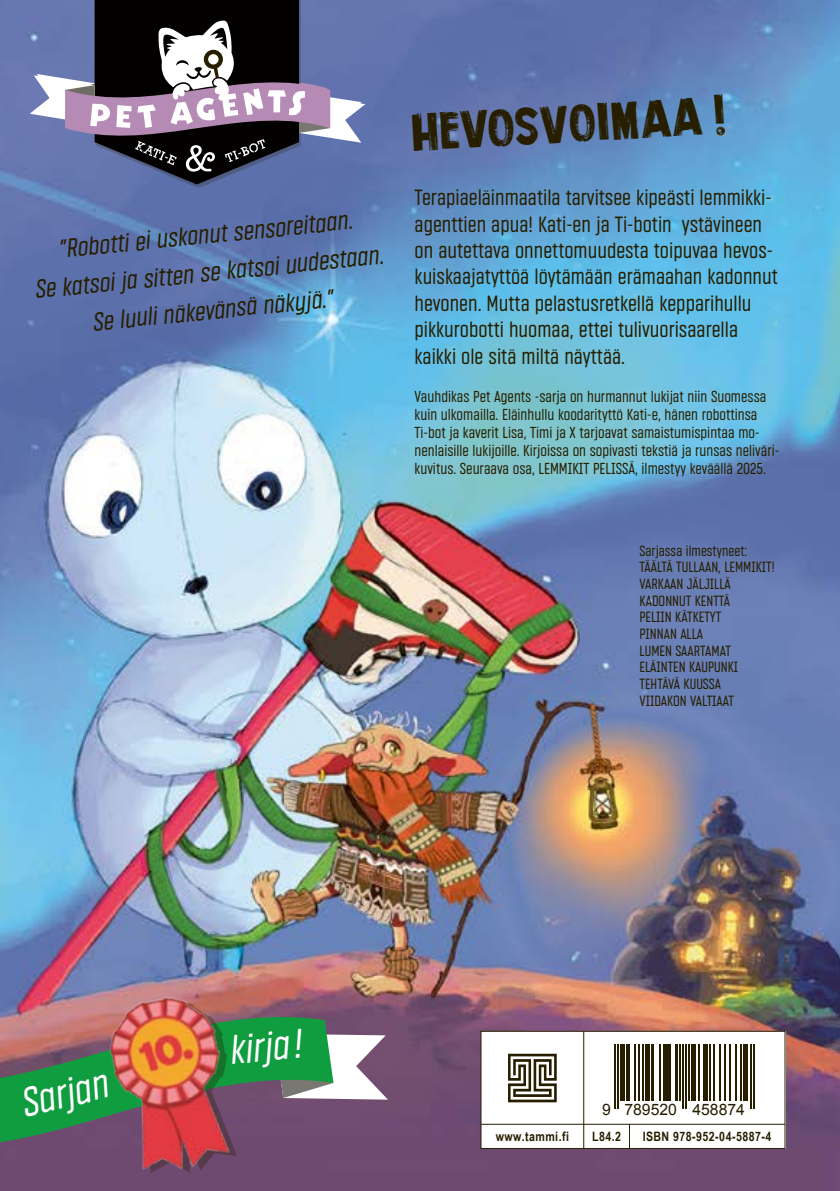
<style>
.page{position:relative;width:840px;height:1191px;background:#fff}
.page>*{position:absolute;margin:0;border:0;box-sizing:border-box;transform-origin:0 0}
.t1{font:italic 41px "Vin Sans Pro";color:#fff}
.t2{font:39px "Personal Services";color:#271e00}
.t3{font:italic 26px/37.8px "Vin Sans Pro";color:#271e00;text-align:center}
.t4{font:22px/26.4px "Vin Sans Pro";color:#271e00}
.t5{font:15.8px/17.8px "Vin Sans Pro";color:#271e00}
.t6{font:15.8px "Arial";color:#271e00}
.t7{font:14.8px/16.6px "Vin Sans Pro";color:#271e00}
.t8{font:700 13px "Arial Narrow";letter-spacing:.035em;color:#271e00}
</style>
<div class="page">
<img style="left:0;top:0;width:839px;height:1191px">
<div style="left:480px;top:1031px;width:304px;height:117px;background:#fff"></div>
<div style="left:480px;top:1031px;width:304px;height:117px;border:1px solid #271e00"></div>
<hr style="left:583px;top:1031px;width:1px;height:117px;background:#271e00">
<hr style="left:481px;top:1124px;width:303px;height:1px;background:#271e00">
<svg style="left:508px;top:1053px;width:48px;height:49px"></svg>
<svg style="left:30px;top:0;width:335px;height:184px"></svg>
<img style="left:715px;top:123px;width:13px;height:16px">
<hr style="left:614px;top:1044px;width:1px;height:65px;background:#271e00">
<hr style="left:617px;top:1044px;width:1px;height:65px;background:#271e00">
<hr style="left:620px;top:1044px;width:4px;height:57px;background:#271e00">
<hr style="left:626px;top:1044px;width:3px;height:57px;background:#271e00">
<hr style="left:633px;top:1044px;width:1px;height:57px;background:#271e00">
<hr style="left:638px;top:1044px;width:1px;height:57px;background:#271e00">
<hr style="left:642px;top:1044px;width:1px;height:57px;background:#271e00">
<hr style="left:645px;top:1044px;width:4px;height:57px;background:#271e00">
<hr style="left:651px;top:1044px;width:3px;height:57px;background:#271e00">
<hr style="left:658px;top:1044px;width:2px;height:57px;background:#271e00">
<hr style="left:662px;top:1044px;width:3px;height:57px;background:#271e00">
<hr style="left:667px;top:1044px;width:3px;height:57px;background:#271e00">
<hr style="left:674px;top:1044px;width:3px;height:57px;background:#271e00">
<hr style="left:679px;top:1044px;width:1px;height:57px;background:#271e00">
<hr style="left:682px;top:1044px;width:1px;height:65px;background:#271e00">
<hr style="left:685px;top:1044px;width:1px;height:65px;background:#271e00">
<hr style="left:688px;top:1044px;width:1px;height:57px;background:#271e00">
<hr style="left:691px;top:1044px;width:4px;height:57px;background:#271e00">
<hr style="left:698px;top:1044px;width:1px;height:57px;background:#271e00">
<div style="left:702px;top:1044px;width:5px;height:57px;background:#271e00"></div>
<hr style="left:708px;top:1044px;width:2px;height:57px;background:#271e00">
<hr style="left:713px;top:1044px;width:1px;height:57px;background:#271e00">
<hr style="left:719px;top:1044px;width:1px;height:57px;background:#271e00">
<hr style="left:723px;top:1044px;width:1px;height:57px;background:#271e00">
<hr style="left:729px;top:1044px;width:1px;height:57px;background:#271e00">
<hr style="left:735px;top:1044px;width:1px;height:57px;background:#271e00">
<hr style="left:739px;top:1044px;width:2px;height:57px;background:#271e00">
<div style="left:742px;top:1044px;width:5px;height:57px;background:#271e00"></div>
<hr style="left:750px;top:1044px;width:1px;height:65px;background:#271e00">
<hr style="left:753px;top:1044px;width:1px;height:65px;background:#271e00">
<svg style="left:333px;top:1033px;width:55px;height:66px"></svg>
<svg style="left:0;top:997px;width:333px;height:168px"></svg>
<img style="left:92px;top:985px;width:171px;height:206px">
<svg style="left:0;top:0;width:2px;height:6px"></svg>
<svg style="left:0;top:1184px;width:2px;height:7px"></svg>
<h3 class="t3" style="left:30px;top:234px;width:351px;rotate:-6deg">”Robotti ei uskonut sensoreitaan.<br>Se katsoi ja sitten se katsoi uudestaan.<br>Se luuli näkevänsä näkyjä.”</h3>
<h2 class="t2" style="left:412px;top:113px;width:315px;rotate:-3deg">HEVOSVOIMAA!<sup>i</sup></h2>
<p class="t4" style="left:414px;top:184px;width:364px">Terapiaeläinmaatila tarvitsee kipeästi lemmikki&shy;agenttien apua! Kati-en ja Ti-botin ystävineen on autettava onnettomuudesta toipuvaa hevos&shy;kuiskaajatyttöä löytämään erämaahan kadonnut hevonen. Mutta pelastusretkellä kepparihullu pikkurobotti huomaa, ettei tulivuorisaarella kaikki ole sitä miltä näyttää.</p>
<p class="t5" style="left:414px;top:388px;width:366px">Vauhdikas Pet Agents -sarja on hurmannut lukijat niin Suomessa kuin ulkomailla. Eläinhullu koodarityttö Kati-e, hänen robottinsa Ti-bot ja kaverit Lisa, Timi ja X tarjoavat samaistumispintaa mo&shy;nenlaisille lukijoille. Kirjoissa on sopivasti tekstiä ja runsas neliväri&shy;kuvitus. Seuraava osa, LEMMIKIT PELISSÄ, ilmestyy keväällä 2025.</p>
<p class="t7" style="left:639px;top:542px;width:137px">Sarjassa ilmestyneet:<br>TÄÄLTÄ TULLAAN, LEMMIKIT!<br>VARKAAN JÄLJILLÄ<br>KADONNUT KENTTÄ<br>PELIIN KÄTKETYT<br>PINNAN ALLA<br>LUMEN SAARTAMAT<br>ELÄINTEN KAUPUNKI<br>TEHTÄVÄ KUUSSA<br>VIIDAKON VALTIAAT</p>
<h1 class="t1" style="left:18px;top:1082px;width:90px;rotate:-14deg">Sarjan</h1>
<h1 class="t1" style="left:228px;top:1029px;width:74px;rotate:-6deg">kirja!</h1>
<p class="t6" style="left:601px;top:1099px;width:144px">9 789520 458874</p>
<p class="t8" style="left:495px;top:1126px;width:75px">www.tammi.fi</p>
<p class="t8" style="left:591px;top:1126px;width:31px">L84.2</p>
<p class="t8" style="left:642px;top:1126px;width:130px">ISBN 978-952-04-5887-4</p>
</div>
